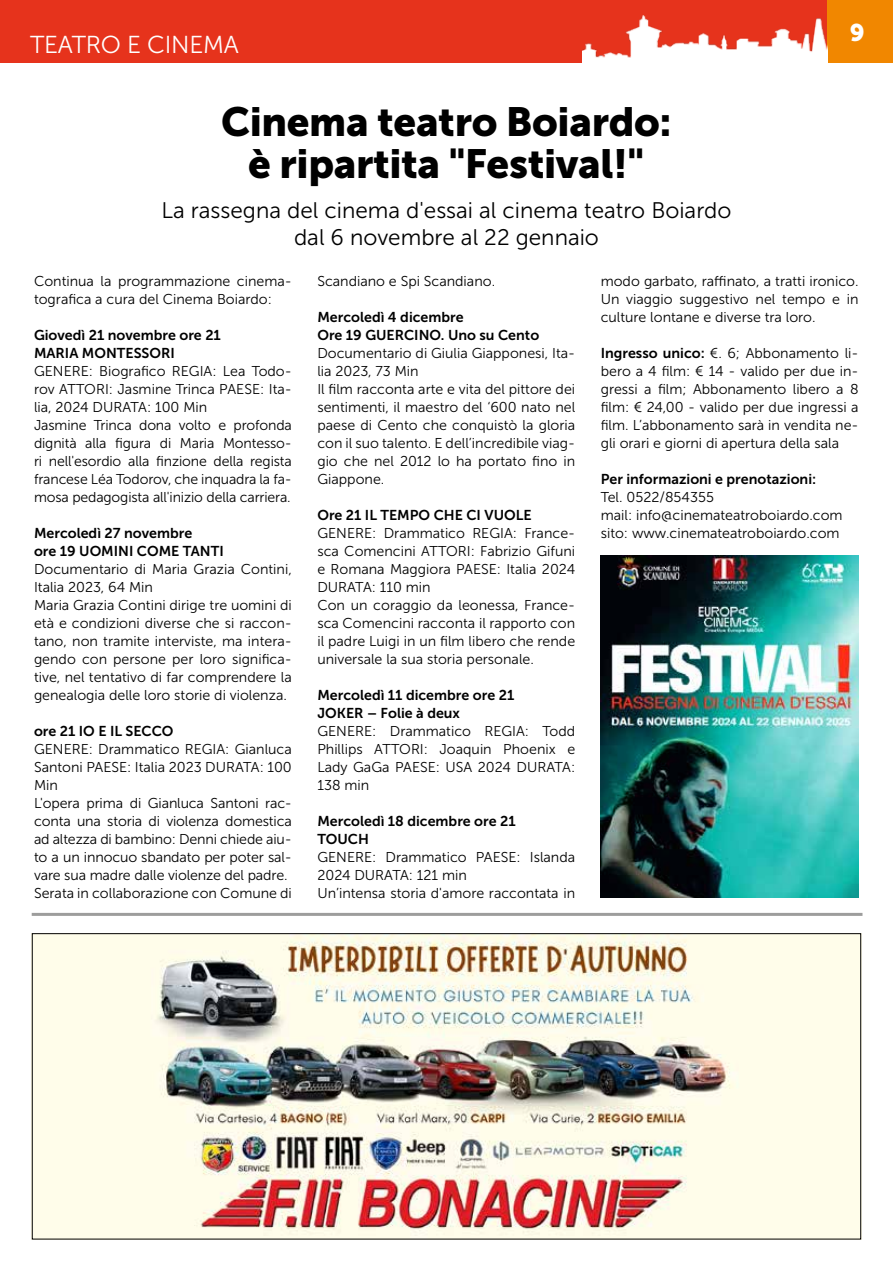
<style>
.page{position:relative;width:893px;height:1263px;background:#fff}
.page>*{position:absolute;margin:0;border:0;box-sizing:border-box;transform-origin:0 0}
.t1{font:40.5px/42px "Museo Sans 900";letter-spacing:-.01em;color:#000;text-align:center}
.t2{font:24.45px "Museo Sans 300";letter-spacing:-.01em;color:#fff}
.t3{font:24px "Museo Sans 900";color:#fff}
.t4{font:22.5px/27px "Museo Sans 300";color:#000;text-align:center}
.t5{font:14.25px/18px "Museo Sans 300";color:#000}
.t6{font:14.25px/18px "Museo Sans 700";color:#000}
.s1{font-family:"Museo Sans 700"}
</style>
<div class="page">
<img style="left:34px;top:935px;width:825px;height:302px">
<div style="left:0;top:0;width:893px;height:63px;background:#e6331c"></div>
<div style="left:827px;top:0;width:66px;height:63px;background:#f18700"></div>
<img style="left:583px;top:16px;width:244px;height:47px">
<hr style="left:32px;top:913px;width:830px;height:3px;background:#9d9d9c">
<img style="left:600px;top:556px;width:259px;height:342px">
<h2 class="t2" style="left:30px;top:31px;width:210px">TEATRO E CINEMA</h2>
<h1 class="t1" style="left:221px;top:101px;width:452px">Cinema teatro Boiardo: è ripartita "Festival!"</h1>
<h3 class="t4" style="left:161px;top:197px;width:572px">La rassegna del cinema d'essai al cinema teatro Boiardo dal 6 novembre al 22 gennaio</h3>
<h3 class="t3" style="left:850px;top:19px;width:16px">9</h3>
<p class="t5" style="left:34px;top:272px;width:259px">Continua la programmazione cinema&shy;tografica a cura del Cinema Boiardo:</p>
<p class="t6" style="left:34px;top:326px;width:188px">Giovedì 21 novembre ore 21<br>MARIA MONTESSORI</p>
<p class="t5" style="left:34px;top:362px;width:259px">GENERE: Biografico REGIA: Lea Todo&shy;rov ATTORI: Jasmine Trinca PAESE: Ita&shy;lia, 2024 DURATA: 100 Min<br>Jasmine Trinca dona volto e profonda dignità alla figura di Maria Montesso&shy;ri nell'esordio alla finzione della regista francese Léa Todorov, che inquadra la fa&shy;mosa pedagogista all'inizio della carriera.</p>
<p class="t6" style="left:34px;top:524px;width:191px">Mercoledì 27 novembre<br>ore 19 UOMINI COME TANTI</p>
<p class="t5" style="left:34px;top:560px;width:259px">Documentario di Maria Grazia Contini, Italia 2023, 64 Min<br>Maria Grazia Contini dirige tre uomini di età e condizioni diverse che si raccon&shy;tano, non tramite interviste, ma intera&shy;gendo con persone per loro significa&shy;tive, nel tentativo di far comprendere la genealogia delle loro storie di violenza.</p>
<p class="t6" style="left:34px;top:722px;width:141px">ore 21 IO E IL SECCO</p>
<p class="t5" style="left:34px;top:740px;width:259px">GENERE: Drammatico REGIA: Gianluca Santoni PAESE: Italia 2023 DURATA: 100<br>Min<br>L'opera prima di Gianluca Santoni rac&shy;conta una storia di violenza domestica ad altezza di bambino: Denni chiede aiu&shy;to a un innocuo sbandato per poter sal&shy;vare sua madre dalle violenze del padre.<br>Serata in collaborazione con Comune di</p>
<p class="t5" style="left:317px;top:272px;width:179px">Scandiano e Spi Scandiano.</p>
<p class="t6" style="left:317px;top:308px;width:223px">Mercoledì 4 dicembre<br>Ore 19 GUERCINO. Uno su Cento</p>
<p class="t5" style="left:317px;top:344px;width:259px">Documentario di Giulia Giapponesi, Ita&shy;lia 2023, 73 Min<br>Il film racconta arte e vita del pittore dei sentimenti, il maestro del ‘600 nato nel paese di Cento che conquistò la gloria con il suo talento. E dell’incredibile viag&shy;gio che nel 2012 lo ha portato fino in Giappone.</p>
<p class="t6" style="left:317px;top:506px;width:216px">Ore 21 IL TEMPO CHE CI VUOLE</p>
<p class="t5" style="left:317px;top:524px;width:259px">GENERE: Drammatico REGIA: France&shy;sca Comencini ATTORI: Fabrizio Gifuni e Romana Maggiora PAESE: Italia 2024<br>DURATA: 110 min<br>Con un coraggio da leonessa, France&shy;sca Comencini racconta il rapporto con il padre Luigi in un film libero che rende universale la sua storia personale.</p>
<p class="t6" style="left:317px;top:686px;width:198px">Mercoledì 11 dicembre ore 21<br>JOKER – Folie à deux</p>
<p class="t5" style="left:317px;top:722px;width:259px;text-align:justify">GENERE: Drammatico REGIA: Todd Phillips ATTORI: Joaquin Phoenix e Lady GaGa PAESE: USA 2024 DURATA:<br>138 min</p>
<p class="t6" style="left:317px;top:812px;width:200px">Mercoledì 18 dicembre ore 21<br>TOUCH</p>
<p class="t5" style="left:317px;top:848px;width:259px">GENERE: Drammatico PAESE: Islanda<br>2024 DURATA: 121 min<br>Un’intensa storia d'amore raccontata in</p>
<p class="t5" style="left:601px;top:272px;width:259px;text-align:justify">modo garbato, raffinato, a tratti ironico.<br>Un viaggio suggestivo nel tempo e in culture lontane e diverse tra loro.</p>
<p class="t5" style="left:601px;top:344px;width:259px;text-align:justify"><span class="s1">Ingresso unico:</span> €. 6; Abbonamento li&shy;bero a 4 film: € 14 - valido per due in&shy;gressi a film; Abbonamento libero a 8 film: € 24,00 - valido per due ingressi a film. L’abbonamento sarà in vendita ne&shy;gli orari e giorni di apertura della sala</p>
<p class="t6" style="left:601px;top:470px;width:217px">Per informazioni e prenotazioni:</p>
<p class="t5" style="left:601px;top:488px;width:243px">Tel. 0522/854355<br>mail: info@cinemateatroboiardo.com sito: www.cinemateatroboiardo.com</p>
</div>
